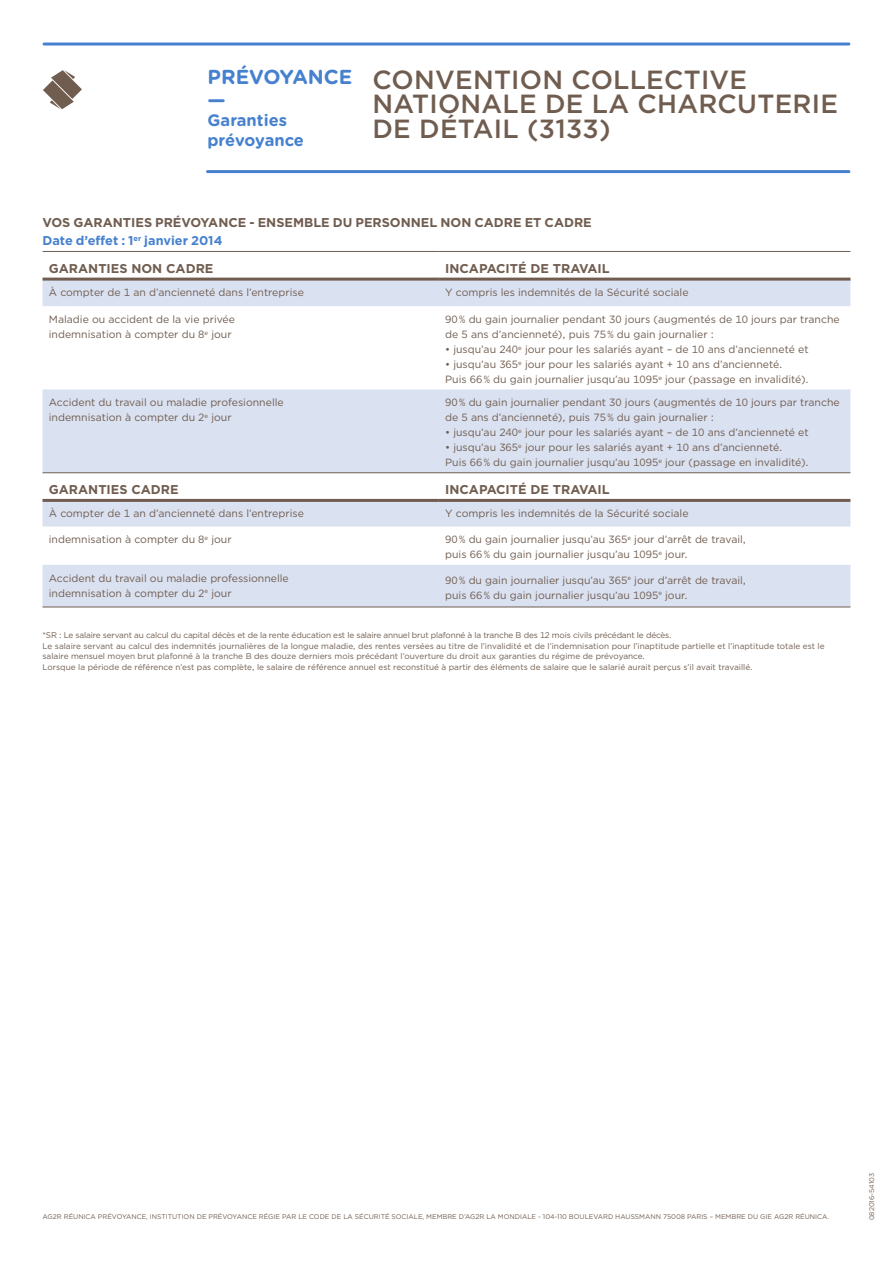
<style>
.page{position:relative;width:893px;height:1263px;background:#fff}
.page>*{position:absolute;margin:0;border:0;box-sizing:border-box;transform-origin:0 0}
.t1{font:500 26.25px/24.9px "Gotham";letter-spacing:.01em;color:#705d50}
.t2{font:700 20.25px/22.5px "Gotham Rounded";color:#4681cf}
.t3{font:700 16.5px/19.5px "Gotham Rounded";color:#4681cf}
.t4{font:700 12.75px/18px "Gotham";color:#705d50}
.t5{font:10.5px/15px "Gotham";color:#705d50}
.t6{font:8.25px/10.5px "Gotham";color:#705d50}
.t7{font:6.75px "Gotham";color:#705d50}
.s1{color:#4681cf}
</style>
<div class="page">
<svg style="left:43px;top:277px;width:807px;height:1px"></svg>
<svg style="left:43px;top:281px;width:807px;height:326px;fill:#dae1f1"></svg>
<hr style="left:43px;top:251px;width:396px;height:1px;background:#705d50">
<hr style="left:439px;top:251px;width:411px;height:1px;background:#705d50">
<hr style="left:43px;top:278px;width:396px;height:3px;background:#705d50">
<hr style="left:439px;top:278px;width:411px;height:3px;background:#705d50">
<hr style="left:43px;top:472px;width:396px;height:1px;background:#705d50">
<hr style="left:439px;top:472px;width:411px;height:1px;background:#705d50">
<hr style="left:43px;top:499px;width:396px;height:3px;background:#705d50">
<hr style="left:439px;top:499px;width:411px;height:3px;background:#705d50">
<hr style="left:43px;top:607px;width:396px;height:1px;background:#705d50">
<hr style="left:439px;top:607px;width:411px;height:1px;background:#705d50">
<hr style="left:44px;top:43px;width:805px;height:3px;background:#4681cf">
<hr style="left:207px;top:170px;width:642px;height:3px;background:#4681cf">
<svg style="left:43px;top:70px;width:39px;height:39px"></svg>
<h2 class="t2" style="left:207px;top:65px;width:146px">PRÉVOYANCE —</h2>
<h3 class="t3" style="left:207px;top:110px;width:98px">Garanties prévoyance</h3>
<h1 class="t1" style="left:372px;top:66px;width:467px">CONVENTION COLLECTIVE<br>NATIONALE DE LA CHARCUTERIE<br>DE DÉTAIL (3133)</h1>
<p class="t4" style="left:43px;top:213px;width:551px">VOS GARANTIES PRÉVOYANCE - ENSEMBLE DU PERSONNEL NON CADRE ET CADRE<br><span class="s1">Date d’effet : 1</span><sup>er</sup> <span class="s1">janvier 2014</span></p>
<p class="t4" style="left:49px;top:259px;width:166px">GARANTIES NON CADRE</p>
<p class="t4" style="left:445px;top:259px;width:166px">INCAPACITÉ DE TRAVAIL</p>
<p class="t5" style="left:49px;top:285px;width:257px">À compter de 1 an d’ancienneté dans l’entreprise</p>
<p class="t5" style="left:445px;top:285px;width:245px">Y compris les indemnités de la Sécurité sociale</p>
<p class="t5" style="left:49px;top:312px;width:188px">Maladie ou accident de la vie privée indemnisation à compter du 8<sup>e</sup> jour</p>
<p class="t5" style="left:445px;top:312px;width:396px">90 % du gain journalier pendant 30 jours (augmentés de 10 jours par tranche de 5 ans d’ancienneté), puis 75 % du gain journalier :</p>
<p class="t5" style="left:445px;top:342px;width:365px">• jusqu’au 240<sup>e</sup> jour pour les salariés ayant – de 10 ans d’ancienneté et</p>
<p class="t5" style="left:445px;top:357px;width:365px">• jusqu’au 365<sup>e</sup> jour pour les salariés ayant + 10 ans d’ancienneté.<br>Puis 66 % du gain journalier jusqu’au 1095<sup>e</sup> jour (passage en invalidité).</p>
<p class="t5" style="left:49px;top:395px;width:236px">Accident du travail ou maladie profesionnelle indemnisation à compter du 2<sup>e</sup> jour</p>
<p class="t5" style="left:445px;top:395px;width:396px">90 % du gain journalier pendant 30 jours (augmentés de 10 jours par tranche de 5 ans d’ancienneté), puis 75 % du gain journalier :</p>
<p class="t5" style="left:445px;top:425px;width:365px">• jusqu’au 240<sup>e</sup> jour pour les salariés ayant – de 10 ans d’ancienneté et</p>
<p class="t5" style="left:445px;top:440px;width:365px">• jusqu’au 365<sup>e</sup> jour pour les salariés ayant + 10 ans d’ancienneté.<br>Puis 66 % du gain journalier jusqu’au 1095<sup>e</sup> jour (passage en invalidité).</p>
<p class="t4" style="left:49px;top:480px;width:131px">GARANTIES CADRE</p>
<p class="t4" style="left:445px;top:480px;width:166px">INCAPACITÉ DE TRAVAIL</p>
<p class="t5" style="left:49px;top:506px;width:257px">À compter de 1 an d’ancienneté dans l’entreprise</p>
<p class="t5" style="left:445px;top:506px;width:245px">Y compris les indemnités de la Sécurité sociale</p>
<p class="t5" style="left:49px;top:532px;width:184px">indemnisation à compter du 8<sup>e</sup> jour</p>
<p class="t5" style="left:445px;top:532px;width:302px">90 % du gain journalier jusqu’au 365<sup>e</sup> jour d’arrêt de travail, puis 66 % du gain journalier jusqu’au 1095<sup>e</sup> jour.</p>
<p class="t5" style="left:49px;top:570px;width:241px">Accident du travail ou maladie professionnelle indemnisation à compter du 2<sup>e</sup> jour</p>
<p class="t5" style="left:445px;top:572px;width:302px">90 % du gain journalier jusqu’au 365<sup>e</sup> jour d’arrêt de travail, puis 66 % du gain journalier jusqu’au 1095<sup>e</sup> jour.</p>
<p class="t6" style="left:43px;top:630px;width:784px">*SR : Le salaire servant au calcul du capital décès et de la rente éducation est le salaire annuel brut plafonné à la tranche B des 12 mois civils précédant le décès.<br>Le salaire servant au calcul des indemnités journalières de la longue maladie, des rentes versées au titre de l’invalidité et de l’indemnisation pour l’inaptitude partielle et l’inaptitude totale est le salaire mensuel moyen brut plafonné à la tranche B des douze derniers mois précédant l’ouverture du droit aux garanties du régime de prévoyance.<br>Lorsque la période de référence n’est pas complète, le salaire de référence annuel est reconstitué à partir des éléments de salaire que le salarié aurait perçus s’il avait travaillé.</p>
<p class="t7" style="left:43px;top:1213px;width:788px">AG2R RÉUNICA PRÉVOYANCE, INSTITUTION DE PRÉVOYANCE RÉGIE PAR LE CODE DE LA SÉCURITÉ SOCIALE, MEMBRE D’AG2R LA MONDIALE - 104-110 BOULEVARD HAUSSMANN 75008 PARIS – MEMBRE DU GIE AG2R RÉUNICA.</p>
<p class="t7" style="left:867px;top:1220px;width:49px;rotate:-90deg">082016-54103</p>
</div>
